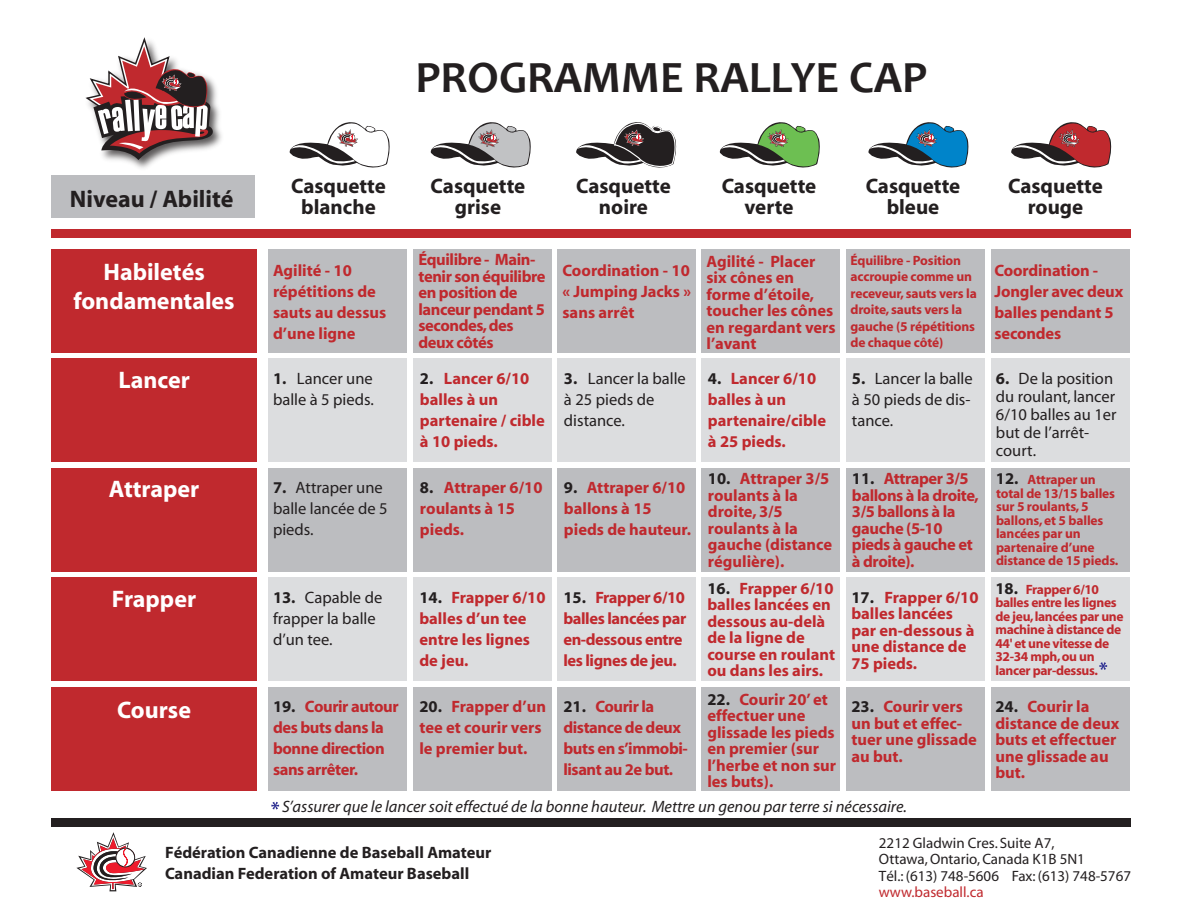
<style>
.page{position:relative;width:1188px;height:918px;background:#fff}
.page>*{position:absolute;margin:0;border:0;box-sizing:border-box;transform-origin:0 0}
.t1{font:700 45px "Candara";color:#231f20}
.t2{font:700 24px/28.8px "Myriad";color:#fff;text-align:center}
.t3{font:700 24px "Myriad";color:#231f20}
.t4{font:700 21px/21px "Myriad";color:#231f20;text-align:center}
.t5{font:700 16.5px/16.5px "Myriad";color:#c0292e}
.t6{font:700 16.5px/16.5px "Myriad";letter-spacing:-.025em;color:#c0292e}
.t7{font:16.5px/21px "Myriad";color:#231f20}
.t8{font:italic 16.5px "Myriad";color:#231f20}
.t9{font:700 16.5px/21px "Myriad";color:#231f20}
.t10{font:15px/16.5px "Myriad";color:#231f20}
.t11{font:15px "Myriad";color:#c0292e}
.t12{font:700 13.5px/13.5px "Myriad";letter-spacing:-.01em;color:#c0292e}
.s1{font-weight:700}
.s2{color:#231f20}
.s3{font-size:16.5px;color:#231f20}
</style>
<div class="page">
<div style="left:51px;top:229px;width:1080px;height:9px;background:#c0292e"></div>
<div style="left:51px;top:249px;width:206px;height:103px;background:#c0292e"></div>
<div style="left:51px;top:358px;width:206px;height:104px;background:#c0292e"></div>
<div style="left:51px;top:468px;width:206px;height:104px;background:#c0292e"></div>
<div style="left:51px;top:578px;width:206px;height:103px;background:#c0292e"></div>
<div style="left:51px;top:688px;width:206px;height:103px;background:#c0292e"></div>
<div style="left:51px;top:176px;width:204px;height:42px;background:#bcbdc0"></div>
<div style="left:268px;top:249px;width:139px;height:103px;background:#bcbdc0"></div>
<div style="left:268px;top:358px;width:139px;height:104px;background:#dcdddf"></div>
<div style="left:268px;top:468px;width:139px;height:104px;background:#bcbdc0"></div>
<div style="left:268px;top:578px;width:139px;height:103px;background:#dcdddf"></div>
<div style="left:268px;top:688px;width:139px;height:103px;background:#bcbdc0"></div>
<div style="left:413px;top:249px;width:138px;height:103px;background:#bcbdc0"></div>
<div style="left:413px;top:358px;width:138px;height:104px;background:#dcdddf"></div>
<div style="left:413px;top:468px;width:138px;height:104px;background:#bcbdc0"></div>
<div style="left:413px;top:578px;width:138px;height:103px;background:#dcdddf"></div>
<div style="left:413px;top:688px;width:138px;height:103px;background:#bcbdc0"></div>
<div style="left:557px;top:249px;width:139px;height:103px;background:#bcbdc0"></div>
<div style="left:557px;top:358px;width:139px;height:104px;background:#dcdddf"></div>
<div style="left:557px;top:468px;width:139px;height:103px;background:#bcbdc0"></div>
<div style="left:557px;top:577px;width:139px;height:104px;background:#dcdddf"></div>
<div style="left:557px;top:687px;width:139px;height:104px;background:#bcbdc0"></div>
<div style="left:702px;top:249px;width:138px;height:103px;background:#bcbdc0"></div>
<div style="left:702px;top:358px;width:138px;height:104px;background:#dcdddf"></div>
<div style="left:702px;top:468px;width:138px;height:103px;background:#bcbdc0"></div>
<div style="left:702px;top:577px;width:138px;height:104px;background:#dcdddf"></div>
<div style="left:702px;top:687px;width:138px;height:104px;background:#bcbdc0"></div>
<div style="left:847px;top:249px;width:138px;height:103px;background:#bcbdc0"></div>
<div style="left:847px;top:358px;width:138px;height:104px;background:#dcdddf"></div>
<div style="left:847px;top:468px;width:138px;height:103px;background:#bcbdc0"></div>
<div style="left:847px;top:577px;width:138px;height:104px;background:#dcdddf"></div>
<div style="left:847px;top:687px;width:138px;height:104px;background:#bcbdc0"></div>
<div style="left:991px;top:249px;width:139px;height:103px;background:#bcbdc0"></div>
<div style="left:991px;top:358px;width:139px;height:104px;background:#dcdddf"></div>
<div style="left:991px;top:468px;width:139px;height:103px;background:#bcbdc0"></div>
<div style="left:991px;top:577px;width:139px;height:104px;background:#dcdddf"></div>
<div style="left:991px;top:687px;width:139px;height:104px;background:#bcbdc0"></div>
<div style="left:51px;top:818px;width:1080px;height:9px;background:#231f20"></div>
<svg style="left:76px;top:832px;width:71px;height:59px"></svg>
<svg style="left:1099px;top:662px;width:8px;height:8px"></svg>
<svg style="left:271px;top:802px;width:8px;height:8px"></svg>
<img style="left:119px;top:91px;width:103px;height:77px">
<svg style="left:85px;top:37px;width:131px;height:123px"></svg>
<svg style="left:289px;top:122px;width:101px;height:46px"></svg>
<svg style="left:430px;top:122px;width:101px;height:46px"></svg>
<svg style="left:576px;top:122px;width:101px;height:46px"></svg>
<svg style="left:720px;top:122px;width:100px;height:46px"></svg>
<svg style="left:868px;top:122px;width:101px;height:46px"></svg>
<svg style="left:1011px;top:122px;width:101px;height:46px"></svg>
<h2 class="t3" style="left:70px;top:186px;width:165px">Niveau / Abilité</h2>
<h2 class="t2" style="left:73px;top:258px;width:163px">Habiletés fondamentales</h2>
<h1 class="t1" style="left:416px;top:50px;width:513px">PROGRAMME RALLYE CAP</h1>
<p class="t4" style="left:291px;top:176px;width:96px">Casquette blanche</p>
<p class="t4" style="left:431px;top:176px;width:96px">Casquette grise</p>
<p class="t4" style="left:576px;top:176px;width:96px">Casquette noire</p>
<p class="t4" style="left:722px;top:176px;width:96px">Casquette verte</p>
<p class="t4" style="left:866px;top:176px;width:96px">Casquette bleue</p>
<p class="t4" style="left:1008px;top:176px;width:96px">Casquette rouge</p>
<p class="t5" style="left:273px;top:260px;width:115px;line-height:21px">Agilité - 10 répétitions de sauts au dessus d’une ligne</p>
<p class="t6" style="left:418px;top:252px;width:129px">Équilibre - Main&shy;tenir son équilibre en position de lanceur pendant 5 secondes, des deux côtés</p>
<p class="t5" style="left:562px;top:260px;width:130px;line-height:21px;text-align:justify">Coordination - 10 « Jumping Jacks » sans arrêt</p>
<p class="t5" style="left:706px;top:254px;width:131px">Agilité - Placer six cônes en forme d’étoile, toucher les cônes en regardant vers l’avant</p>
<p class="t12" style="left:850px;top:252px;width:128px;line-height:16.5px">Équilibre - Position accroupie comme un receveur, sauts vers la droite, sauts vers la gauche (5 répétitions de chaque côté)</p>
<p class="t5" style="left:994px;top:260px;width:130px;line-height:21px">Coordination -<br>Jongler avec deux balles pendant 5 secondes</p>
<h2 class="t2" style="left:118px;top:366px;width:73px">Lancer</h2>
<p class="t7" style="left:273px;top:368px;width:102px"><span class="s1">1.</span> Lancer une balle à 5 pieds.</p>
<p class="t5" style="left:420px;top:368px;width:126px;line-height:21px"><span class="s2">2.</span> Lancer 6/10 balles à un partenaire / cible à 10 pieds.</p>
<p class="t7" style="left:564px;top:368px;width:123px"><span class="s1">3.</span> Lancer la balle à 25 pieds de distance.</p>
<p class="t5" style="left:708px;top:368px;width:120px;line-height:21px"><span class="s2">4.</span> Lancer 6/10 balles à un partenaire/cible à 25 pieds.</p>
<p class="t7" style="left:852px;top:368px;width:122px"><span class="s1">5.</span> Lancer la balle à 50 pieds de dis&shy;tance.</p>
<p class="t7" style="left:996px;top:370px;width:122px;line-height:18px"><span class="s1">6.</span> De la position du roulant, lancer<br>6/10 balles au 1er but de l’arrêt&shy;court.</p>
<h2 class="t2" style="left:109px;top:476px;width:92px">Attraper</h2>
<p class="t7" style="left:273px;top:478px;width:116px"><span class="s1">7.</span> Attraper une balle lancée de 5 pieds.</p>
<p class="t5" style="left:420px;top:478px;width:124px;line-height:21px"><span class="s2">8.</span> Attraper 6/10 roulants à 15 pieds.</p>
<p class="t5" style="left:564px;top:478px;width:129px;line-height:21px"><span class="s2">9.</span> Attraper 6/10 ballons à 15 pieds de hauteur.</p>
<p class="t5" style="left:708px;top:471px;width:126px"><span class="s2">10.</span> Attraper 3/5 roulants à la droite, 3/5 roulants à la gauche (distance régulière).</p>
<p class="t6" style="left:852px;top:471px;width:128px"><span class="s2">11.</span> Attraper 3/5 ballons à la droite,<br>3/5 ballons à la gauche (5-10 pieds à gauche et à droite).</p>
<p class="t12" style="left:996px;top:473px;width:124px"><span class="s3">12.</span> Attraper un total de 13/15 balles sur 5 roulants, 5 ballons, et 5 balles lancées par un partenaire d’une distance de 15 pieds.</p>
<h2 class="t2" style="left:112px;top:585px;width:86px">Frapper</h2>
<p class="t7" style="left:273px;top:587px;width:111px"><span class="s1">13.</span> Capable de frapper la balle d’un tee.</p>
<p class="t5" style="left:419px;top:587px;width:128px;line-height:21px"><span class="s2">14.</span> Frapper 6/10 balles d’un tee entre les lignes de jeu.</p>
<p class="t6" style="left:563px;top:587px;width:124px;line-height:21px"><span class="s2">15.</span> Frapper 6/10 balles lancées par en-dessous entre les lignes de jeu.</p>
<p class="t5" style="left:707px;top:581px;width:129px"><span class="s2">16.</span> Frapper 6/10 balles lancées en dessous au-delà de la ligne de course en roulant ou dans les airs.</p>
<p class="t5" style="left:851px;top:590px;width:129px"><span class="s2">17.</span> Frapper 6/10 balles lancées par en-dessous à une distance de<br>75 pieds.</p>
<p class="t12" style="left:995px;top:583px;width:130px"><span class="s3">18.</span> Frapper 6/10 balles entre les lignes de jeu, lancées par une machine à distance de<br>44' et une vitesse de<br>32-34 mph, ou un lancer par-dessus.</p>
<h2 class="t2" style="left:117px;top:696px;width:75px">Course</h2>
<p class="t6" style="left:273px;top:697px;width:127px;line-height:21px"><span class="s2">19.</span> Courir autour des buts dans la bonne direction sans arrêter.</p>
<p class="t5" style="left:419px;top:697px;width:128px;line-height:21px"><span class="s2">20.</span> Frapper d’un tee et courir vers le premier but.</p>
<p class="t6" style="left:563px;top:697px;width:126px;line-height:21px"><span class="s2">21.</span> Courir la distance de deux buts en s’immobi&shy;lisant au 2e but.</p>
<p class="t5" style="left:707px;top:692px;width:130px"><span class="s2">22.</span> Courir 20’ et effectuer une glissade les pieds en premier (sur l’herbe et non sur les buts).</p>
<p class="t5" style="left:851px;top:699px;width:127px"><span class="s2">23.</span> Courir vers un but et effec&shy;tuer une glissade au but.</p>
<p class="t5" style="left:995px;top:699px;width:125px"><span class="s2">24.</span> Courir la distance de deux buts et effectuer une glissade au but.</p>
<p class="t8" style="left:282px;top:798px;width:626px">S’assurer que le lancer soit effectué de la bonne hauteur. Mettre un genou par terre si nécessaire.</p>
<p class="t9" style="left:165px;top:843px;width:328px">Fédération Canadienne de Baseball Amateur<br>Canadian Federation of Amateur Baseball</p>
<p class="t10" style="left:879px;top:835px;width:254px">2212 Gladwin Cres. Suite A7,<br>Ottawa, Ontario, Canada K1B 5N1<br>Tél.: (613) 748-5606 Fax: (613) 748-5767</p>
<p class="t11" style="left:879px;top:885px;width:106px">www.baseball.ca</p>
</div>
